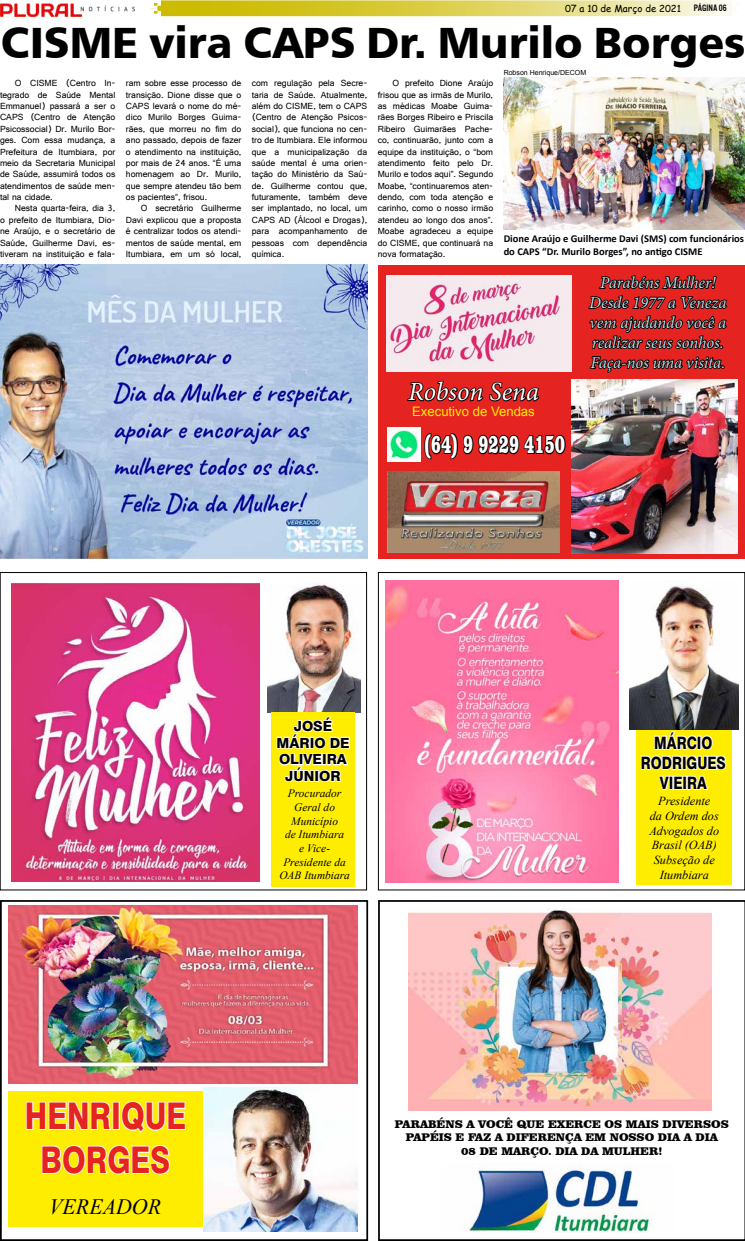
<style>
.page{position:relative;width:745px;height:1241px;background:#fff}
.page>*{position:absolute;margin:0;border:0;box-sizing:border-box;transform-origin:0 0}
.t1{font:43.75px "Humanist 777 BT Black B";color:#000}
.t2{font:800 36.75px/43.8px "Swiss 721 BT";color:#e52321;text-align:center;scale:.8 1}
.t3{font:900 27.56px "Clarendon BT";color:#fff;scale:.57 1}
.t4{font:italic 26.25px "Minion Pro";letter-spacing:-.005em;color:#fff}
.t5{font:italic 21.88px "Times New Roman";color:#000}
.t6{font:800 17.06px/20.1px "Swiss 721 BT";color:#000;text-align:center;scale:.8 1}
.t7{font:italic 16.62px/19.9px "Minion Pro";letter-spacing:-.005em;color:#b9e0ea;text-align:center}
.t8{font:800 14px/16.6px "Swiss 721 BT";color:#000;text-align:center}
.t9{font:13.12px "Arial";color:#ffed00}
.t10{font:italic 12.25px/14.7px "Times New Roman";color:#000;text-align:center}
.t11{font:900 11.38px/13.7px "Clarendon BT";color:#000;text-align:center}
.t12{font:italic 11.38px/13.7px "Times New Roman";color:#000;text-align:center}
.t13{font:700 10.5px/12.6px "Calibri";color:#000}
.t14{font:9.62px "Comic Sans MS";color:#000}
.t15{font:9.62px "U.S.101";color:#000}
.t16{font:9.36px/11.4px "Gautami";color:#000;text-align:justify}
.t17{font:7px "Arial";color:#000}
</style>
<div class="page">
<div style="left:9px;top:1091px;width:195px;height:135px;background:#ffed00"></div>
<div style="left:378px;top:265px;width:366px;height:293px;background:#e52321"></div>
<img style="left:0;top:265px;width:367px;height:293px">
<img style="left:571px;top:380px;width:166px;height:173px">
<img style="left:387px;top:472px;width:172px;height:80px">
<svg style="left:407px;top:380px;width:133px;height:22px"></svg>
<img style="left:387px;top:427px;width:33px;height:34px">
<svg style="left:424px;top:432px;width:142px;height:28px"></svg>
<img style="left:386px;top:276px;width:184px;height:95px">
<svg style="left:588px;top:275px;width:139px;height:98px"></svg>
<div style="left:635px;top:729px;width:95px;height:155px;background:#ffed00"></div>
<div style="left:378px;top:572px;width:366px;height:318px;border:1px solid #000"></div>
<svg style="left:639px;top:729px;width:88px;height:61px"></svg>
<img style="left:629px;top:584px;width:109px;height:145px">
<div style="left:0;top:572px;width:367px;height:318px;border:1px solid #000"></div>
<img style="left:267px;top:584px;width:93px;height:128px">
<div style="left:271px;top:712px;width:83px;height:174px;background:#ffed00"></div>
<svg style="left:276px;top:716px;width:74px;height:67px"></svg>
<img style="left:12px;top:583px;width:247px;height:298px">
<img style="left:385px;top:580px;width:233px;height:302px">
<img style="left:378px;top:900px;width:366px;height:340px">
<div style="left:0;top:899px;width:368px;height:341px;border:2px solid #000"></div>
<img style="left:204px;top:1087px;width:153px;height:143px">
<svg style="left:25px;top:1083px;width:161px;height:157px"></svg>
<img style="left:9px;top:905px;width:348px;height:178px">
<svg style="left:503px;top:229px;width:241px;height:1px"></svg>
<img style="left:503px;top:78px;width:241px;height:151px">
<img style="left:0;top:3px;width:135px;height:14px">
<svg style="left:150px;top:0;width:582px;height:16px;background:#dfd462"></svg>
<p class="t14" style="left:564px;top:1px;width:117px">07 a 10 de Março de 2021</p>
<p class="t15" style="left:693px;top:2px;width:35px">PÁGINa 06</p>
<h1 class="t1" style="left:1px;top:15px;width:745px">CISME vira CAPS Dr. Murilo Borges</h1>
<p class="t16" style="left:0;top:77px;width:117px;text-indent:15px">O CISME (Centro In&shy;tegrado de Saúde Mental Emmanuel) passará a ser o CAPS (Centro de Atenção Psicossocial) Dr. Murilo Bor&shy;ges. Com essa mudança, a Prefeitura de Itumbiara, por meio da Secretaria Municipal de Saúde, assumirá todos os atendimentos de saúde men&shy;tal na cidade.</p>
<p class="t16" style="left:0;top:202px;width:117px;text-indent:15px">Nesta quarta-feira, dia 3, o prefeito de Itumbiara, Dio&shy;ne Araújo, e o secretário de Saúde, Guilherme Davi, es&shy;tiveram na instituição e fala-</p>
<p class="t17" style="left:503px;top:68px;width:84px">Robson Henrique/DECOM</p>
<p class="t16" style="left:252px;top:77px;width:117px">com regulação pela Secre&shy;taria de Saúde. Atualmente, além do CISME, tem o CAPS (Centro de Atenção Psicos&shy;social), que funciona no cen&shy;tro de Itumbiara. Ele informou que a municipalização da saúde mental é uma orien&shy;tação do Ministério da Saú&shy;de. Guilherme contou que, futuramente, também deve ser implantado, no local, um CAPS AD (Álcool e Drogas), para acompanhamento de pessoas com dependência química.</p>
<p class="t16" style="left:377px;top:77px;width:117px;text-indent:15px">O prefeito Dione Araújo frisou que as irmãs de Murilo, as médicas Moabe Guima&shy;rães Borges Ribeiro e Priscila Ribeiro Guimarães Pache&shy;co, continuarão, junto com a equipe da instituição, o “bom atendimento feito pelo Dr.<br>Murilo e todos aqui”. Segundo Moabe, “continuaremos aten&shy;dendo, com toda atenção e carinho, como o nosso irmão atendeu ao longo dos anos”.<br>Moabe agradeceu a equipe do CISME, que continuará na nova formatação.</p>
<p class="t16" style="left:126px;top:77px;width:117px">ram sobre esse processo de transição. Dione disse que o CAPS levará o nome do mé&shy;dico Murilo Borges Guima&shy;rães, que morreu no fim do ano passado, depois de fazer o atendimento na instituição, por mais de 24 anos. “É uma homenagem ao Dr. Murilo, que sempre atendeu tão bem os pacientes”, frisou.</p>
<p class="t16" style="left:126px;top:202px;width:117px;text-indent:15px">O secretário Guilherme Davi explicou que a proposta é centralizar todos os atendi&shy;mentos de saúde mental, em Itumbiara, em um só local,</p>
<p class="t13" style="left:503px;top:232px;width:242px">Dione Araújo e Guilherme Davi (SMS) com funcionários do CAPS “Dr. Murilo Borges”, no antigo CISME</p>
<h3 class="t4" style="left:408px;top:374px;width:132px">Robson Sena</h3>
<h3 class="t9" style="left:412px;top:402px;width:124px">Executivo de Vendas</h3>
<h3 class="t3" style="left:424px;top:426px;width:249px">(64) 9 9229 4150</h3>
<h3 class="t7" style="left:589px;top:273px;width:139px">Parabéns Mulher!<br>Desde 1977 a Veneza vem ajudando você a realizar seus sonhos.<br>Faça-nos uma visita.</h3>
<h2 class="t2" style="left:25px;top:1093px;width:203px">HENRIQUE<br>BORGES</h2>
<h3 class="t5" style="left:49px;top:1190px;width:113px">VEREADOR</h3>
<h3 class="t8" style="left:276px;top:717px;width:75px">JOSÉ<br>MÁRIO DE<br>OLIVEIRA<br>JÚNIOR</h3>
<p class="t12" style="left:279px;top:786px;width:72px">Procurador<br>Geral do<br>Município<br>de Itumbiara<br>e Vice-<br>Presidente da<br>OAB Itumbiara</p>
<h3 class="t6" style="left:640px;top:732px;width:108px">MÁRCIO<br>RODRIGUES<br>VIEIRA</h3>
<h3 class="t10" style="left:649px;top:793px;width:71px">Presidente<br>da Ordem dos<br>Advogados do<br>Brasil (OAB)<br>Subseção de<br>Itumbiara</h3>
<p class="t11" style="left:394px;top:1116px;width:335px">PARABÉNS A VOCÊ QUE EXERCE OS MAIS DIVERSOS<br>PAPÉIS E FAZ A DIFERENÇA EM NOSSO DIA A DIA<br>08 DE MARÇO. DIA DA MULHER!</p>
</div>
